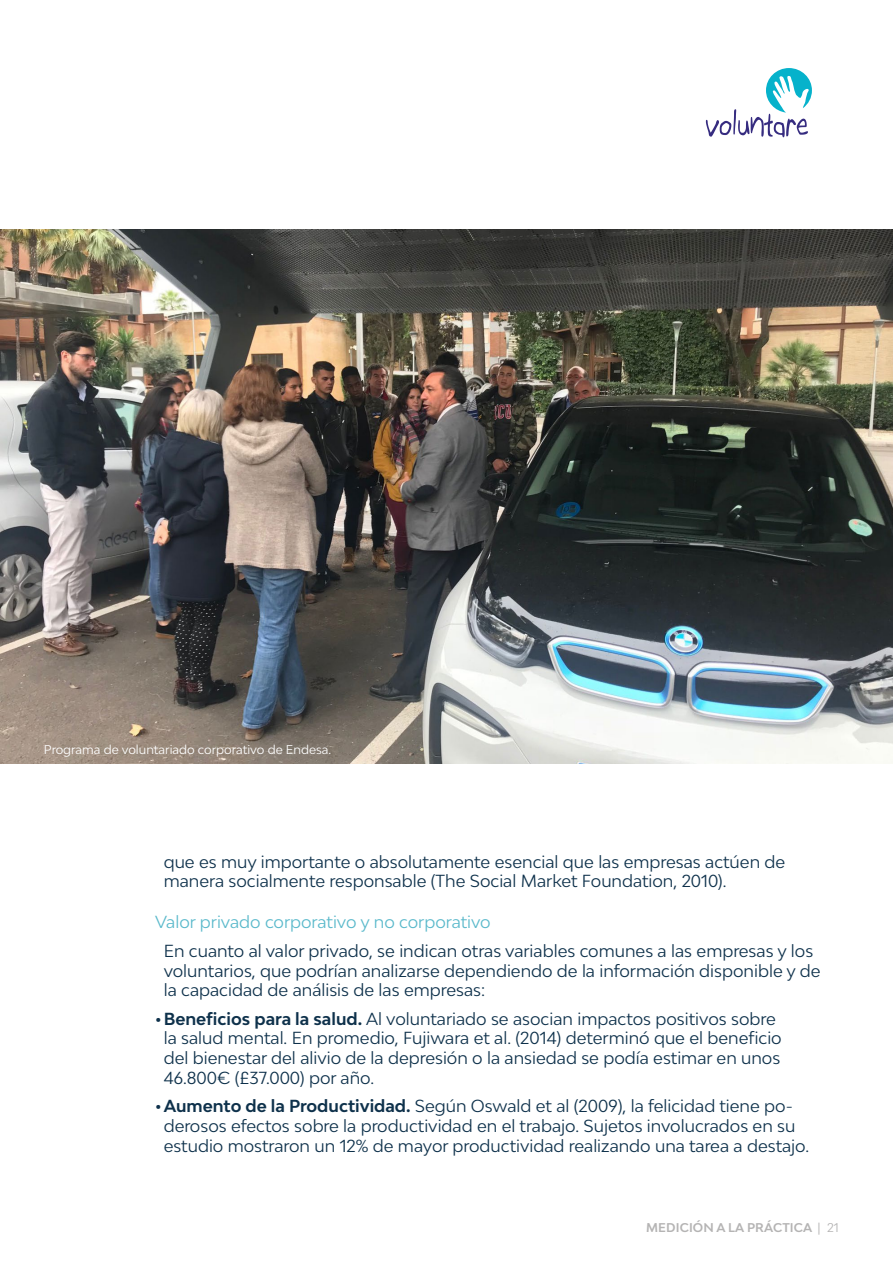
<style>
.page{position:relative;width:893px;height:1263px;background:#fff}
.page>*{position:absolute;margin:0;border:0;box-sizing:border-box;transform-origin:0 0}
.t1{font:16.5px/19.8px "Bw Modelica";color:#0e314b}
.t2{font:16.5px "Bw Modelica";color:#5ab9cb}
.t3{font:12px "Bw Modelica";color:#fff}
.t4{font:700 12px "Bw Modelica";letter-spacing:.01em;color:#b5b4b4}
.s1{font-weight:700}
.s2{font-weight:400}
</style>
<div class="page">
<svg style="left:706px;top:68px;width:106px;height:69px"></svg>
<img style="left:1px;top:230px;width:892px;height:533px">
<p class="t3" style="left:44px;top:741px;width:289px">Programa de voluntariado corporativo de Endesa.</p>
<p class="t1" style="left:164px;top:851px;width:623px">que es muy importante o absolutamente esencial que las empresas actúen de manera socialmente responsable (The Social Market Foundation, 2010).</p>
<p class="t2" style="left:155px;top:912px;width:337px">Valor privado corporativo y no corporativo</p>
<p class="t1" style="left:164px;top:940px;width:658px">En cuanto al valor privado, se indican otras variables comunes a las empresas y los voluntarios, que podrían analizarse dependiendo de la información disponible y de la capacidad de análisis de las empresas:</p>
<p class="t1" style="left:164px;top:1008px;width:620px;text-indent:-8px"><span class="s1">•Beneficios para la salud.</span> Al voluntariado se asocian impactos positivos sobre la salud mental. En promedio, Fujiwara et al. (2014) determinó que el beneficio del bienestar del alivio de la depresión o la ansiedad se podía estimar en unos 46.800€ (£37.000) por año.</p>
<p class="t1" style="left:164px;top:1096px;width:647px;text-indent:-8px"><span class="s1">•Aumento de la Productividad.</span> Según Oswald et al (2009), la felicidad tiene po&shy;derosos efectos sobre la productividad en el trabajo. Sujetos involucrados en su estudio mostraron un 12% de mayor productividad realizando una tarea a destajo.</p>
<p class="t4" style="left:646px;top:1220px;width:194px">MEDICIÓN A LA PRÁCTICA <span class="s2">| 21</span></p>
</div>
